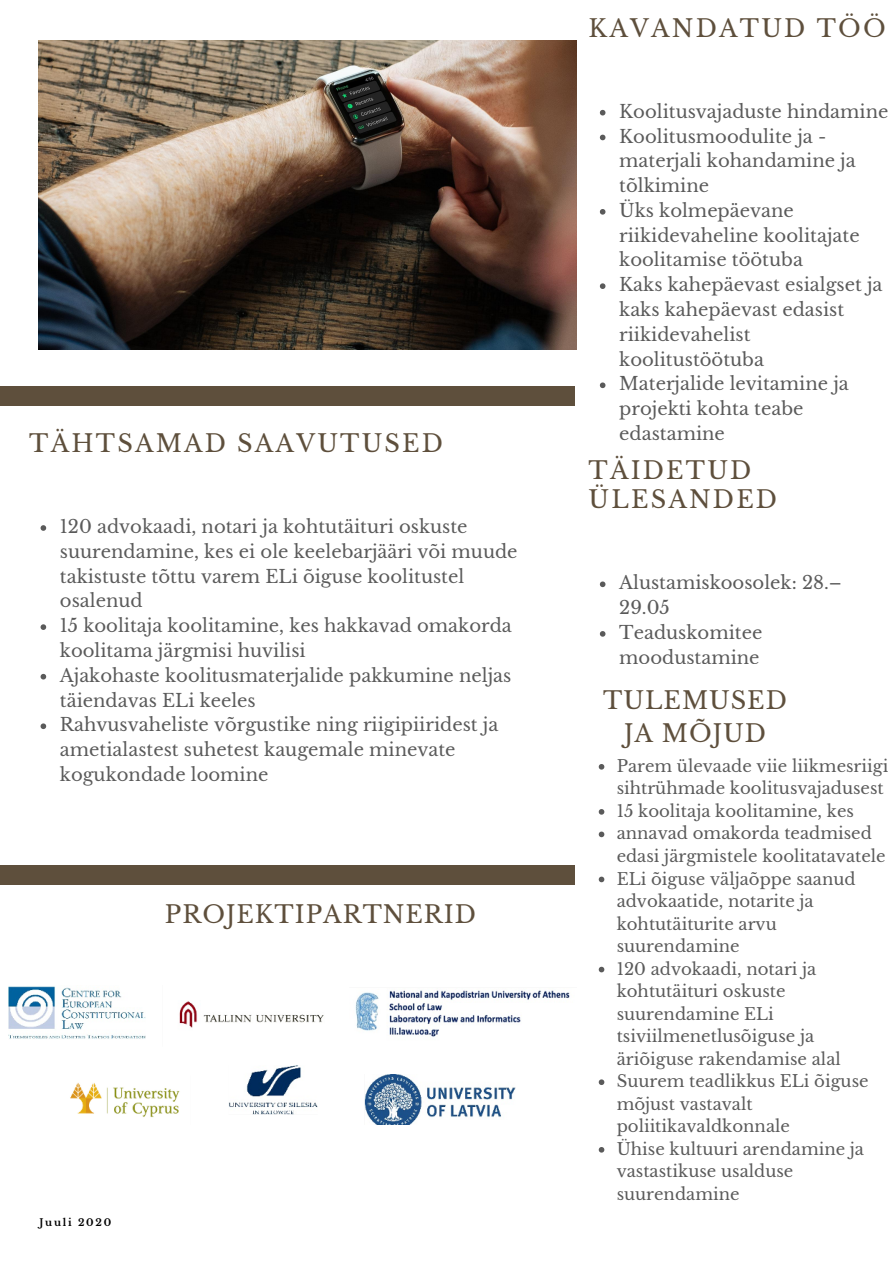
<style>
.page{position:relative;width:894px;height:1264px;background:#fff}
.page>*{position:absolute;margin:0;border:0;box-sizing:border-box;transform-origin:0 0}
.t1{font:24px/29.2px "Libre Baskerville";letter-spacing:.09em;color:#5e4f3c}
.t2{font:24px/32.7px "Libre Baskerville";letter-spacing:.04em;color:#5e4f3c;text-align:center}
.t3{font:18px/24.8px "Libre Baskerville";color:#000}
.t4{font:16.5px/22.5px "Libre Baskerville";color:#000}
.t5{font:700 9.9px "Libre Baskerville";letter-spacing:.18em;color:#000}
</style>
<div class="page">
<svg style="left:599px;top:110px;width:6px;height:5px"></svg>
<svg style="left:599px;top:135px;width:6px;height:5px"></svg>
<svg style="left:599px;top:209px;width:6px;height:6px"></svg>
<svg style="left:599px;top:283px;width:6px;height:6px"></svg>
<svg style="left:599px;top:382px;width:6px;height:6px"></svg>
<svg style="left:598px;top:764px;width:6px;height:5px"></svg>
<svg style="left:598px;top:809px;width:6px;height:5px"></svg>
<svg style="left:598px;top:831px;width:6px;height:6px"></svg>
<svg style="left:598px;top:876px;width:6px;height:6px"></svg>
<svg style="left:598px;top:966px;width:6px;height:6px"></svg>
<svg style="left:598px;top:1079px;width:6px;height:6px"></svg>
<svg style="left:598px;top:1147px;width:6px;height:5px"></svg>
<img style="left:38px;top:41px;width:538px;height:308px">
<div style="left:0;top:865px;width:574px;height:19px;background:#5e4f3c"></div>
<div style="left:0;top:387px;width:575px;height:19px;background:#5e4f3c"></div>
<img style="left:9px;top:986px;width:561px;height:138px">
<svg style="left:41px;top:525px;width:5px;height:6px"></svg>
<svg style="left:41px;top:624px;width:5px;height:6px"></svg>
<svg style="left:41px;top:674px;width:5px;height:5px"></svg>
<svg style="left:41px;top:723px;width:5px;height:6px"></svg>
<svg style="left:599px;top:581px;width:6px;height:6px"></svg>
<svg style="left:599px;top:631px;width:6px;height:5px"></svg>
<h1 class="t1" style="left:29px;top:429px;width:415px">TÄHTSAMAD SAAVUTUSED</h1>
<p class="t3" style="left:60px;top:514px;width:459px">120 advokaadi, notari ja kohtutäituri oskuste suurendamine, kes ei ole keelebarjääri või muude takistuste tõttu varem ELi õiguse koolitustel osalenud<br>15 koolitaja koolitamine, kes hakkavad omakorda koolitama järgmisi huvilisi<br>Ajakohaste koolitusmaterjalide pakkumine neljas täiendavas ELi keeles<br>Rahvusvaheliste võrgustike ning riigipiiridest ja ametialastest suhetest kaugemale minevate kogukondade loomine</p>
<h1 class="t2" style="left:165px;top:897px;width:312px">PROJEKTIPARTNERID</h1>
<p class="t5" style="left:39px;top:1215px;width:73px">Juuli 2020</p>
<h1 class="t1" style="left:588px;top:14px;width:298px">KAVANDATUD TÖÖ</h1>
<p class="t3" style="left:619px;top:99px;width:271px">Koolitusvajaduste hindamine<br>Koolitusmoodulite ja - materjali kohandamine ja tõlkimine<br>Üks kolmepäevane riikidevaheline koolitajate koolitamise töötuba<br>Kaks kahepäevast esialgset ja kaks kahepäevast edasist riikidevahelist koolitustöötuba<br>Materjalide levitamine ja projekti kohta teabe edastamine</p>
<h1 class="t1" style="left:588px;top:456px;width:190px">TÄIDETUD<br>ÜLESANDED</h1>
<p class="t3" style="left:619px;top:570px;width:224px">Alustamiskoosolek: 28.–<br>29.05<br>Teaduskomitee moodustamine</p>
<h1 class="t2" style="left:603px;top:684px;width:185px">TULEMUSED<br>JA MÕJUD</h1>
<p class="t4" style="left:616px;top:754px;width:273px">Parem ülevaade viie liikmesriigi sihtrühmade koolitusvajadusest<br>15 koolitaja koolitamine, kes annavad omakorda teadmised edasi järgmistele koolitatavatele<br>ELi õiguse väljaõppe saanud advokaatide, notarite ja kohtutäiturite arvu suurendamine<br>120 advokaadi, notari ja kohtutäituri oskuste suurendamine ELi tsiviilmenetlusõiguse ja äriõiguse rakendamise alal<br>Suurem teadlikkus ELi õiguse mõjust vastavalt poliitikavaldkonnale<br>Ühise kultuuri arendamine ja vastastikuse usalduse suurendamine</p>
</div>
